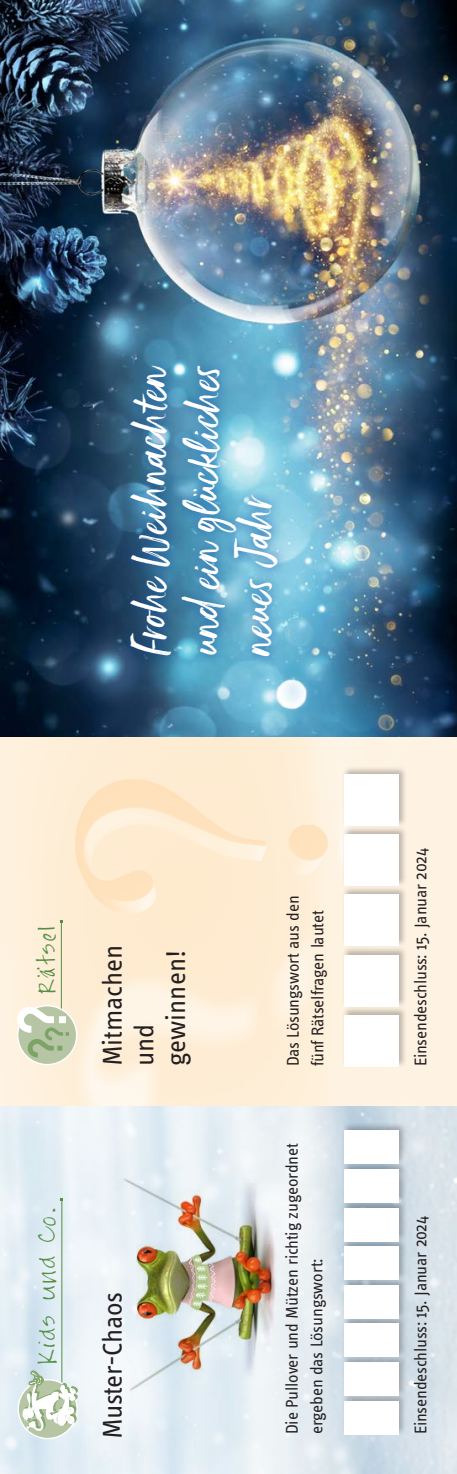
<style>
.page{position:relative;width:457px;height:1474px;background:#fff}
.page>*{position:absolute;margin:0;border:0;box-sizing:border-box;transform-origin:0 0}
.t1{font:43.75px/52.5px "Ernestand Emily";letter-spacing:.025em;color:#fff;text-align:justify}
.t2{font:28px/31.5px "Info Text Pro";letter-spacing:-.005em;color:#231f20}
.t3{font:19.6px "FG Jayne Print";letter-spacing:.1em;color:#548f44}
.t4{font:17.5px/24.5px "Info Text Pro";letter-spacing:-.01em;color:#231f20}
</style>
<div class="page">
<img style="left:0;top:1105px;width:456px;height:368px">
<hr style="left:61px;top:1199px;width:1px;height:208px;background:#548f44">
<svg style="left:18px;top:1379px;width:59px;height:59px"></svg>
<svg style="left:22px;top:1370px;width:56px;height:60px"></svg>
<svg style="left:0;top:737px;width:456px;height:368px;background:#fdeed8"></svg>
<hr style="left:61px;top:921px;width:1px;height:113px;background:#548f44">
<svg style="left:18px;top:1005px;width:59px;height:59px"></svg>
<svg style="left:17px;top:1006px;width:52px;height:51px"></svg>
<div style="left:341px;top:1006px;width:66px;height:62px;background:#231f20;opacity:.3"></div>
<div style="left:343px;top:1015px;width:55px;height:51px;background:#fff"></div>
<div style="left:341px;top:945px;width:66px;height:63px;background:#231f20;opacity:.3"></div>
<div style="left:343px;top:954px;width:55px;height:52px;background:#fff"></div>
<div style="left:341px;top:885px;width:66px;height:63px;background:#231f20;opacity:.3"></div>
<div style="left:343px;top:894px;width:55px;height:52px;background:#fff"></div>
<div style="left:341px;top:825px;width:66px;height:62px;background:#231f20;opacity:.3"></div>
<div style="left:343px;top:834px;width:55px;height:51px;background:#fff"></div>
<div style="left:341px;top:765px;width:66px;height:62px;background:#231f20;opacity:.3"></div>
<div style="left:343px;top:774px;width:55px;height:51px;background:#fff"></div>
<img style="left:96px;top:1167px;width:183px;height:224px">
<img style="left:136px;top:1246px;width:56px;height:72px">
<div style="left:342px;top:1391px;width:65px;height:44px;background:#231f20;opacity:.3"></div>
<div style="left:344px;top:1400px;width:54px;height:34px;background:#fff"></div>
<div style="left:342px;top:1353px;width:65px;height:44px;background:#231f20;opacity:.3"></div>
<div style="left:344px;top:1362px;width:54px;height:33px;background:#fff"></div>
<div style="left:342px;top:1314px;width:65px;height:44px;background:#231f20;opacity:.3"></div>
<div style="left:344px;top:1323px;width:54px;height:33px;background:#fff"></div>
<div style="left:342px;top:1276px;width:65px;height:44px;background:#231f20;opacity:.3"></div>
<div style="left:344px;top:1285px;width:54px;height:33px;background:#fff"></div>
<div style="left:342px;top:1237px;width:65px;height:44px;background:#231f20;opacity:.3"></div>
<div style="left:344px;top:1246px;width:54px;height:33px;background:#fff"></div>
<div style="left:342px;top:1198px;width:65px;height:44px;background:#231f20;opacity:.3"></div>
<div style="left:344px;top:1207px;width:54px;height:34px;background:#fff"></div>
<div style="left:342px;top:1160px;width:65px;height:44px;background:#231f20;opacity:.3"></div>
<div style="left:344px;top:1169px;width:54px;height:33px;background:#fff"></div>
<div style="left:342px;top:1121px;width:65px;height:44px;background:#231f20;opacity:.3"></div>
<div style="left:344px;top:1130px;width:54px;height:33px;background:#fff"></div>
<img style="left:0;top:0;width:456px;height:736px">
<div style="left:120px;top:355px;width:168px;height:312px;background:#0d4da1;opacity:.75"></div>
<h1 class="t1" style="left:123px;top:655px;width:292px;rotate:-90deg">Frohe Weihnachten und ein glückliches neues Jahr</h1>
<p class="t3" style="left:37px;top:992px;width:69px;rotate:-90deg">Rätsel</p>
<h2 class="t2" style="left:96px;top:1066px;width:123px;rotate:-90deg">Mitmachen und gewinnen!</h2>
<p class="t3" style="left:37px;top:1363px;width:158px;rotate:-90deg">Kids und Co.</p>
<h2 class="t2" style="left:96px;top:1439px;width:148px;rotate:-90deg">Muster-Chaos</h2>
<p class="t4" style="left:280px;top:1066px;width:173px;rotate:-90deg">Das Lösungswort aus den fünf Rätselfragen lautet</p>
<p class="t4" style="left:279px;top:1434px;width:292px;rotate:-90deg">Die Pullover und Mützen richtig zugeordnet ergeben das Lösungswort:</p>
<p class="t4" style="left:407px;top:1066px;width:220px;rotate:-90deg">Einsendeschluss: 15. Januar 2024</p>
<p class="t4" style="left:407px;top:1434px;width:220px;rotate:-90deg">Einsendeschluss: 15. Januar 2024</p>
</div>
